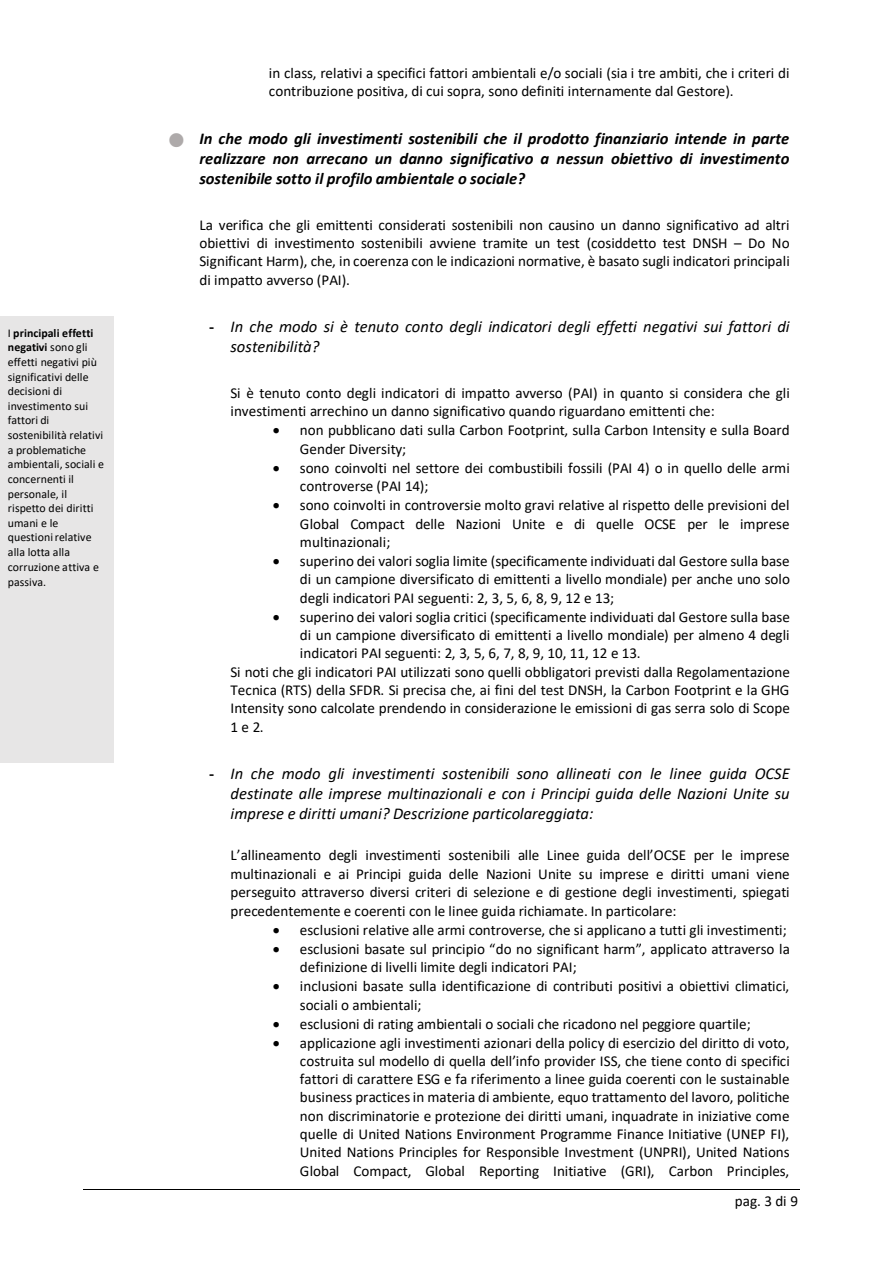
<style>
.page{position:relative;width:893px;height:1263px;background:#fff}
.page>*{position:absolute;margin:0;border:0;box-sizing:border-box;transform-origin:0 0}
.t1{font:24.15px "Wingdings";color:#aeaaaa}
.t2{font:italic 16.5px/20.1px "Calibri";color:#000}
.t3{font:italic 700 16.5px/20.1px "Calibri";letter-spacing:-.005em;color:#000;text-align:justify}
.t4{font:700 16.5px "Calibri";color:#000}
.t5{font:15.15px/18.3px "Calibri";color:#000;text-align:justify}
.t6{font:11.85px/14.7px "Calibri";letter-spacing:.005em;color:#000}
.s1{font-weight:700}
</style>
<div class="page">
<hr style="left:83px;top:1189px;width:717px;height:1px;background:#000">
<div style="left:0;top:316px;width:114px;height:447px;background:#e7e6e6"></div>
<p class="t6" style="left:8px;top:325px;width:98px">I <span class="s1">principali effetti negativi</span> sono gli effetti negativi più significativi delle decisioni di investimento sui fattori di sostenibilità relativi a problematiche ambientali, sociali e concernenti il personale, il rispetto dei diritti umani e le questionirelative alla lotta alla corruzione attiva e passiva.</p>
<p class="t5" style="left:269px;top:64px;width:522px">in class, relativi a specifici fattori ambientali e/o sociali (sia i tre ambiti, che i criteri di contribuzione positiva, di cui sopra, sono definiti internamente dal Gestore).</p>
<p class="t1" style="left:167px;top:131px;width:20px">●</p>
<p class="t3" style="left:199px;top:128px;width:591px">In che modo gli investimenti sostenibili che il prodotto finanziario intende in parte realizzare non arrecano un danno significativo a nessun obiettivo di investimento sostenibile sotto il profilo ambientale o sociale?</p>
<p class="t5" style="left:199px;top:215px;width:592px">La verifica che gli emittenti considerati sostenibili non causino un danno significativo ad altri obiettivi di investimento sostenibili avviene tramite un test (cosiddetto test DNSH – Do No Significant Harm), che, in coerenza con le indicazioni normative, è basato sugli indicatori principali di impatto avverso (PAI).</p>
<p class="t4" style="left:209px;top:315px;width:7px">-</p>
<p class="t2" style="left:230px;top:316px;width:561px">In che modo si è tenuto conto degli indicatori degli effetti negativi sui fattori di sostenibilità?</p>
<p class="t5" style="left:230px;top:384px;width:561px">Si è tenuto conto degli indicatori di impatto avverso (PAI) in quanto si considera che gli investimenti arrechino un danno significativo quando riguardano emittenti che:</p>
<p class="t5" style="left:300px;top:421px;width:491px;text-indent:-27px">• non pubblicano dati sulla Carbon Footprint, sulla Carbon Intensity e sulla Board<br>Gender Diversity;</p>
<p class="t5" style="left:300px;top:458px;width:491px;text-indent:-27px">• sono coinvolti nel settore dei combustibili fossili (PAI 4) o in quello delle armi controverse (PAI 14);</p>
<p class="t5" style="left:300px;top:496px;width:491px;text-indent:-27px">• sono coinvolti in controversie molto gravi relative al rispetto delle previsioni del Global Compact delle Nazioni Unite e di quelle OCSE per le imprese multinazionali;</p>
<p class="t5" style="left:300px;top:551px;width:492px;text-indent:-27px">• superino dei valori soglia limite (specificamente individuati dal Gestore sulla base di un campione diversificato di emittenti a livello mondiale) per anche uno solo degli indicatori PAI seguenti: 2, 3, 5, 6, 8, 9, 12 e 13;</p>
<p class="t5" style="left:300px;top:607px;width:491px;text-indent:-27px">• superino dei valori soglia critici (specificamente individuati dal Gestore sulla base di un campione diversificato di emittenti a livello mondiale) per almeno 4 degli indicatori PAI seguenti: 2, 3, 5, 6, 7, 8, 9, 10, 11, 12 e 13.</p>
<p class="t5" style="left:230px;top:662px;width:561px">Si noti che gli indicatori PAI utilizzati sono quelli obbligatori previsti dalla Regolamentazione Tecnica (RTS) della SFDR. Si precisa che, ai fini del test DNSH, la Carbon Footprint e la GHG Intensity sono calcolate prendendo in considerazione le emissioni di gas serra solo di Scope 1 e 2.</p>
<p class="t4" style="left:209px;top:762px;width:7px">-</p>
<p class="t2" style="left:230px;top:762px;width:561px;text-align:justify">In che modo gli investimenti sostenibili sono allineati con le linee guida OCSE destinate alle imprese multinazionali e con i Principi guida delle Nazioni Unite su imprese e diritti umani? Descrizione particolareggiata:</p>
<p class="t5" style="left:230px;top:846px;width:561px">L’allineamento degli investimenti sostenibili alle Linee guida dell’OCSE per le imprese multinazionali e ai Principi guida delle Nazioni Unite su imprese e diritti umani viene perseguito attraverso diversi criteri di selezione e di gestione degli investimenti, spiegati precedentemente e coerenti con le linee guida richiamate. In particolare:</p>
<p class="t5" style="left:273px;top:920px;width:515px">• esclusioni relative alle armi controverse, che si applicano a tutti gli investimenti;</p>
<p class="t5" style="left:300px;top:939px;width:491px;text-indent:-27px">• esclusioni basate sul principio “do no significant harm”, applicato attraverso la definizione di livelli limite degli indicatori PAI;</p>
<p class="t5" style="left:300px;top:977px;width:491px;text-indent:-27px">• inclusioni basate sulla identificazione di contributi positivi a obiettivi climatici, sociali o ambientali;</p>
<p class="t5" style="left:273px;top:1014px;width:479px">• esclusioni di rating ambientali o sociali che ricadono nel peggiore quartile;</p>
<p class="t5" style="left:300px;top:1033px;width:491px;text-indent:-27px">• applicazione agli investimenti azionari della policy di esercizio del diritto di voto, costruita sul modello di quella dell’info provider ISS, che tiene conto di specifici fattori di carattere ESG e fa riferimento a linee guida coerenti con le sustainable business practices in materia di ambiente, equo trattamento del lavoro, politiche non discriminatorie e protezione dei diritti umani, inquadrate in iniziative come quelle di United Nations Environment Programme Finance Initiative (UNEP FI), United Nations Principles for Responsible Investment (UNPRI), United Nations Global Compact, Global Reporting Initiative (GRI), Carbon Principles,</p>
<p class="t5" style="left:735px;top:1191px;width:65px">pag. 3 di 9</p>
</div>
